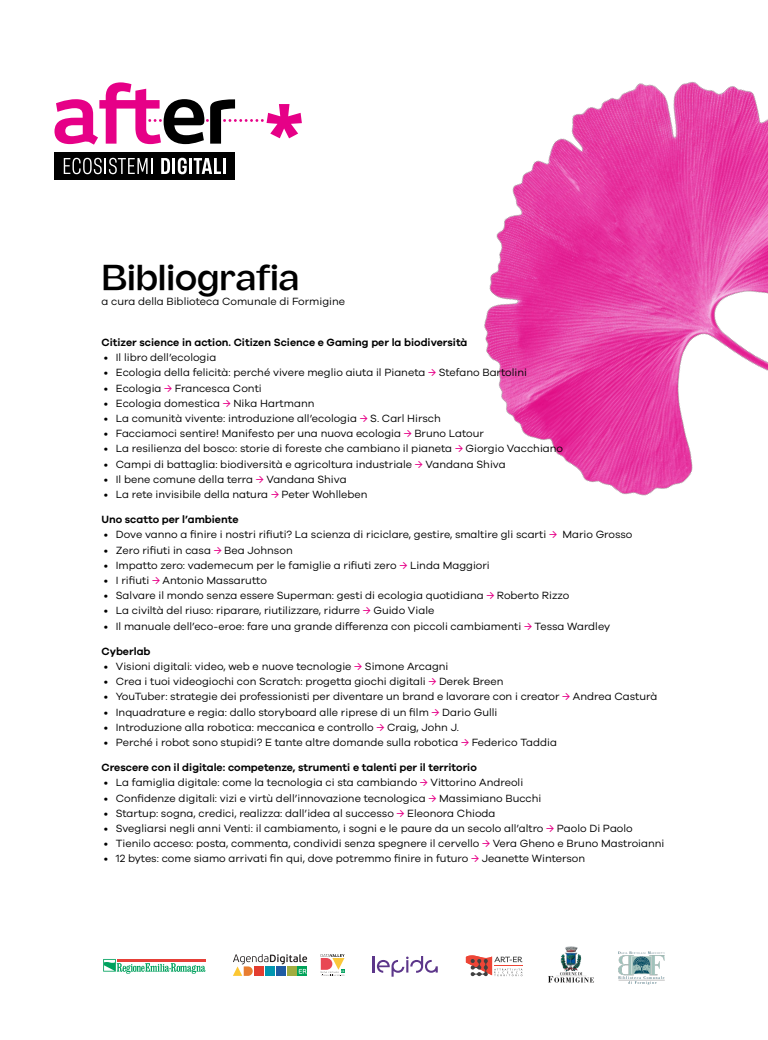
<style>
.page{position:relative;width:768px;height:1040px;background:#fff}
.page>*{position:absolute;margin:0;border:0;box-sizing:border-box;transform-origin:0 0}
.t1{font:36px "Fregan Sans";color:#000}
.t2{font:10.8px "Galano Grotesque";color:#000}
.t3{font:600 10.8px "Galano Grotesque";color:#000}
.s1{color:#e60087}
</style>
<div class="page">
<img style="left:484px;top:81px;width:284px;height:415px">
<div style="left:55px;top:153px;width:180px;height:27px;background:#000"></div>
<svg style="left:64px;top:158px;width:89px;height:16px"></svg>
<svg style="left:161px;top:158px;width:26px;height:16px"></svg>
<hr style="left:189px;top:158px;width:3px;height:16px;background:#fff">
<svg style="left:194px;top:158px;width:27px;height:16px"></svg>
<hr style="left:223px;top:158px;width:3px;height:16px;background:#fff">
<svg style="left:54px;top:82px;width:248px;height:63px"></svg>
<img style="left:548px;top:947px;width:46px;height:36px">
<img style="left:619px;top:951px;width:46px;height:33px">
<svg style="left:103px;top:959px;width:102px;height:15px"></svg>
<svg style="left:373px;top:956px;width:65px;height:21px"></svg>
<svg style="left:233px;top:954px;width:74px;height:22px"></svg>
<svg style="left:321px;top:954px;width:24px;height:22px"></svg>
<svg style="left:466px;top:955px;width:57px;height:21px"></svg>
<h1 class="t1" style="left:101px;top:257px;width:199px">Bibliografia</h1>
<p class="t2" style="left:101px;top:295px;width:245px">a cura della Biblioteca Comunale di Formigine</p>
<p class="t3" style="left:101px;top:336px;width:368px">Citizer science in action. Citizen Science e Gaming per la biodiversità</p>
<p class="t2" style="left:104px;top:351px;width:114px">• Il libro dell’ecologia</p>
<p class="t2" style="left:104px;top:366px;width:425px">• Ecologia della felicità: perché vivere meglio aiuta il Pianeta <span class="s1">→</span> Stefano Bartolini</p>
<p class="t2" style="left:104px;top:382px;width:160px">• Ecologia <span class="s1">→</span> Francesca Conti</p>
<p class="t2" style="left:104px;top:397px;width:212px">• Ecologia domestica <span class="s1">→</span> Nika Hartmann</p>
<p class="t2" style="left:104px;top:412px;width:339px">• La comunità vivente: introduzione all’ecologia <span class="s1">→</span> S. Carl Hirsch</p>
<p class="t2" style="left:104px;top:427px;width:382px">• Facciamoci sentire! Manifesto per una nuova ecologia <span class="s1">→</span> Bruno Latour</p>
<p class="t2" style="left:104px;top:442px;width:461px">• La resilienza del bosco: storie di foreste che cambiano il pianeta <span class="s1">→</span> Giorgio Vacchiano</p>
<p class="t2" style="left:104px;top:458px;width:403px">• Campi di battaglia: biodiversità e agricoltura industriale <span class="s1">→</span> Vandana Shiva</p>
<p class="t2" style="left:104px;top:473px;width:244px">• Il bene comune della terra <span class="s1">→</span> Vandana Shiva</p>
<p class="t2" style="left:104px;top:488px;width:265px">• La rete invisibile della natura <span class="s1">→</span> Peter Wohlleben</p>
<p class="t3" style="left:101px;top:513px;width:139px">Uno scatto per l’ambiente</p>
<p class="t2" style="left:104px;top:528px;width:530px">• Dove vanno a finire i nostri rifiuti? La scienza di riciclare, gestire, smaltire gli scarti <span class="s1">→</span> Mario Grosso</p>
<p class="t2" style="left:104px;top:543px;width:190px">• Zero rifiuti in casa <span class="s1">→</span> Bea Johnson</p>
<p class="t2" style="left:104px;top:559px;width:388px">• Impatto zero: vademecum per le famiglie a rifiuti zero <span class="s1">→</span> Linda Maggiori</p>
<p class="t2" style="left:104px;top:574px;width:165px">• I rifiuti <span class="s1">→</span> Antonio Massarutto</p>
<p class="t2" style="left:104px;top:589px;width:467px">• Salvare il mondo senza essere Superman: gesti di ecologia quotidiana <span class="s1">→</span> Roberto Rizzo</p>
<p class="t2" style="left:104px;top:604px;width:332px">• La civiltà del riuso: riparare, riutilizzare, ridurre <span class="s1">→</span> Guido Viale</p>
<p class="t2" style="left:104px;top:619px;width:508px">• Il manuale dell’eco-eroe: fare una grande differenza con piccoli cambiamenti <span class="s1">→</span> Tessa Wardley</p>
<p class="t3" style="left:101px;top:645px;width:51px">Cyberlab</p>
<p class="t2" style="left:104px;top:660px;width:346px">• Visioni digitali: video, web e nuove tecnologie <span class="s1">→</span> Simone Arcagni</p>
<p class="t2" style="left:104px;top:675px;width:401px">• Crea i tuoi videogiochi con Scratch: progetta giochi digitali <span class="s1">→</span> Derek Breen</p>
<p class="t2" style="left:104px;top:690px;width:555px">• YouTuber: strategie dei professionisti per diventare un brand e lavorare con i creator <span class="s1">→</span> Andrea Casturà</p>
<p class="t2" style="left:104px;top:705px;width:395px">• Inquadrature e regia: dallo storyboard alle riprese di un film <span class="s1">→</span> Dario Gulli</p>
<p class="t2" style="left:104px;top:721px;width:357px">• Introduzione alla robotica: meccanica e controllo <span class="s1">→</span> Craig, John J.</p>
<p class="t2" style="left:104px;top:736px;width:455px">• Perché i robot sono stupidi? E tante altre domande sulla robotica <span class="s1">→</span> Federico Taddia</p>
<p class="t3" style="left:101px;top:761px;width:377px">Crescere con il digitale: competenze, strumenti e talenti per il territorio</p>
<p class="t2" style="left:104px;top:776px;width:421px">• La famiglia digitale: come la tecnologia ci sta cambiando <span class="s1">→</span> Vittorino Andreoli</p>
<p class="t2" style="left:104px;top:791px;width:439px">• Confidenze digitali: vizi e virtù dell’innovazione tecnologica <span class="s1">→</span> Massimiano Bucchi</p>
<p class="t2" style="left:104px;top:807px;width:393px">• Startup: sogna, credici, realizza: dall’idea al successo <span class="s1">→</span> Eleonora Chioda</p>
<p class="t2" style="left:104px;top:822px;width:531px">• Svegliarsi negli anni Venti: il cambiamento, i sogni e le paure da un secolo all’altro <span class="s1">→</span> Paolo Di Paolo</p>
<p class="t2" style="left:104px;top:837px;width:562px">• Tienilo acceso: posta, commenta, condividi senza spegnere il cervello <span class="s1">→</span> Vera Gheno e Bruno Mastroianni</p>
<p class="t2" style="left:104px;top:852px;width:483px">• 12 bytes: come siamo arrivati fin qui, dove potremmo finire in futuro <span class="s1">→</span> Jeanette Winterson</p>
</div>
